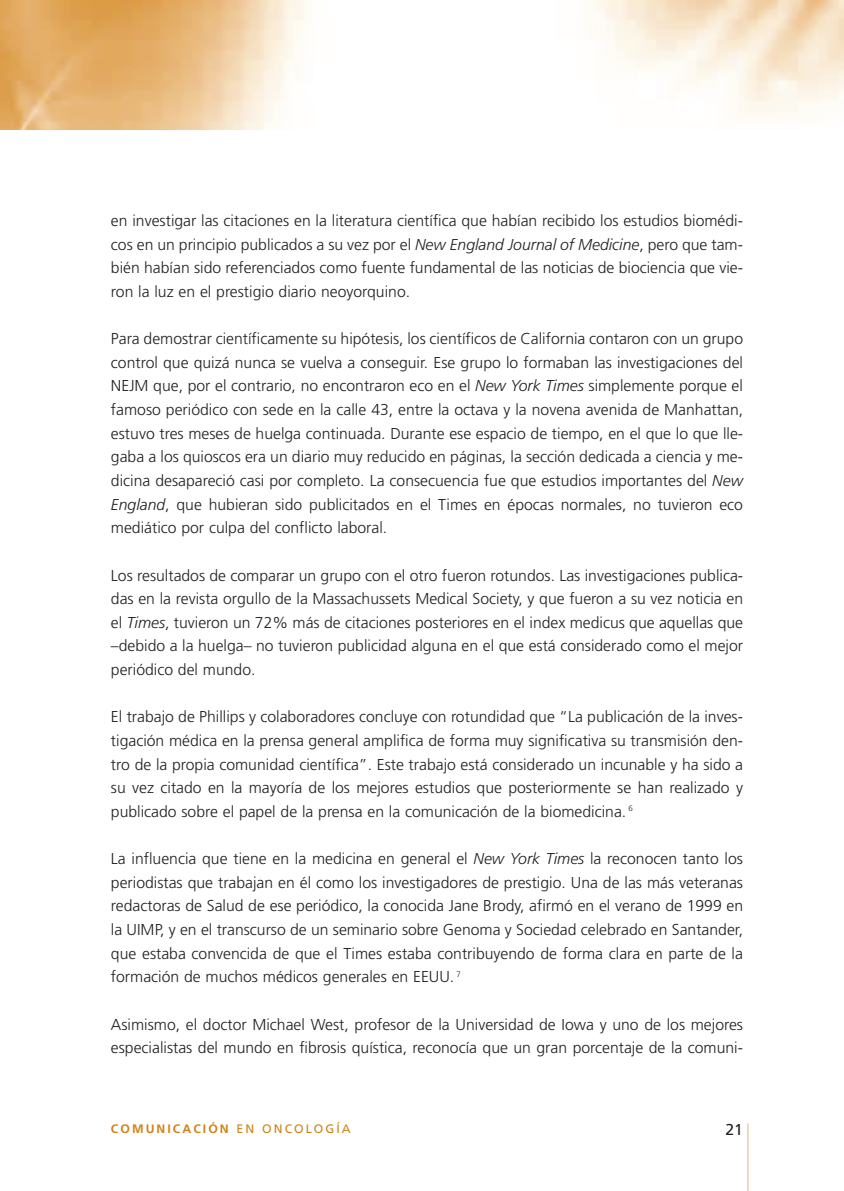
<style>
.page{position:relative;width:844px;height:1191px;background:#fff}
.page>*{position:absolute;margin:0;border:0;box-sizing:border-box;transform-origin:0 0}
.t1{font:300 15.75px/23.6px "Frutiger";color:#231f20;text-align:justify}
.t2{font:15.75px "Frutiger";color:#231f20}
.t3{font:700 12.25px "Frutiger";letter-spacing:.165em;color:#d08315}
.s1{font-style:italic}
.s2{font-weight:400}
</style>
<div class="page">
<img style="left:0;top:0;width:306px;height:129px">
<svg style="left:595px;top:0;width:248px;height:120px"></svg>
<hr style="left:747px;top:1123px;width:1px;height:68px;background:#e8b97f">
<p class="t1" style="left:111px;top:210px;width:633px">en investigar las citaciones en la literatura científica que habían recibido los estudios biomédi&shy;cos en un principio publicados a su vez por el <span class="s1">New England Journal of Medicine</span>, pero que tam&shy;bién habían sido referenciados como fuente fundamental de las noticias de biociencia que vie&shy;ron la luz en el prestigio diario neoyorquino.</p>
<p class="t1" style="left:111px;top:328px;width:633px">Para demostrar científicamente su hipótesis, los científicos de California contaron con un grupo control que quizá nunca se vuelva a conseguir. Ese grupo lo formaban las investigaciones del NEJM que, por el contrario, no encontraron eco en el <span class="s1">New York Times</span> simplemente porque el famoso periódico con sede en la calle 43, entre la octava y la novena avenida de Manhattan, estuvo tres meses de huelga continuada. Durante ese espacio de tiempo, en el que lo que lle&shy;gaba a los quioscos era un diario muy reducido en páginas, la sección dedicada a ciencia y me&shy;dicina desapareció casi por completo. La consecuencia fue que estudios importantes del <span class="s1">New England</span>, que hubieran sido publicitados en el Times en épocas normales, no tuvieron eco mediático por culpa del conflicto laboral.</p>
<p class="t1" style="left:111px;top:564px;width:633px">Los resultados de comparar un grupo con el otro fueron rotundos. Las investigaciones publica&shy;das en la revista orgullo de la Massachussets Medical Society, y que fueron a su vez noticia en el <span class="s1">Times</span>, tuvieron un 72% más de citaciones posteriores en el index medicus que aquellas que –debido a la huelga– no tuvieron publicidad alguna en el que está considerado como el mejor periódico del mundo.</p>
<p class="t1" style="left:111px;top:706px;width:633px">El trabajo de Phillips y colaboradores concluye con rotundidad que “La publicación de la inves&shy;tigación médica en la prensa general amplifica de forma muy significativa su transmisión den&shy;tro de la propia comunidad científica”. Este trabajo está considerado un incunable y ha sido a su vez citado en la mayoría de los mejores estudios que posteriormente se han realizado y publicado sobre el papel de la prensa en la comunicación de la biomedicina. <sup>6</sup></p>
<p class="t1" style="left:111px;top:848px;width:633px">La influencia que tiene en la medicina en general el <span class="s1">New York Times</span> la reconocen tanto los periodistas que trabajan en él como los investigadores de prestigio. Una de las más veteranas redactoras de Salud de ese periódico, la conocida Jane Brody, afirmó en el verano de 1999 en la UIMP, y en el transcurso de un seminario sobre Genoma y Sociedad celebrado en Santander, que estaba convencida de que el Times estaba contribuyendo de forma clara en parte de la formación de muchos médicos generales en EEUU. <sup>7</sup></p>
<p class="t1" style="left:111px;top:1013px;width:633px">Asimismo, el doctor Michael West, profesor de la Universidad de Iowa y uno de los mejores especialistas del mundo en fibrosis quística, reconocía que un gran porcentaje de la comuni-</p>
<p class="t3" style="left:111px;top:1123px;width:241px">COMUNICACIÓN <span class="s2">EN ONCOLOGÍA</span></p>
<p class="t2" style="left:725px;top:1122px;width:19px">21</p>
</div>
